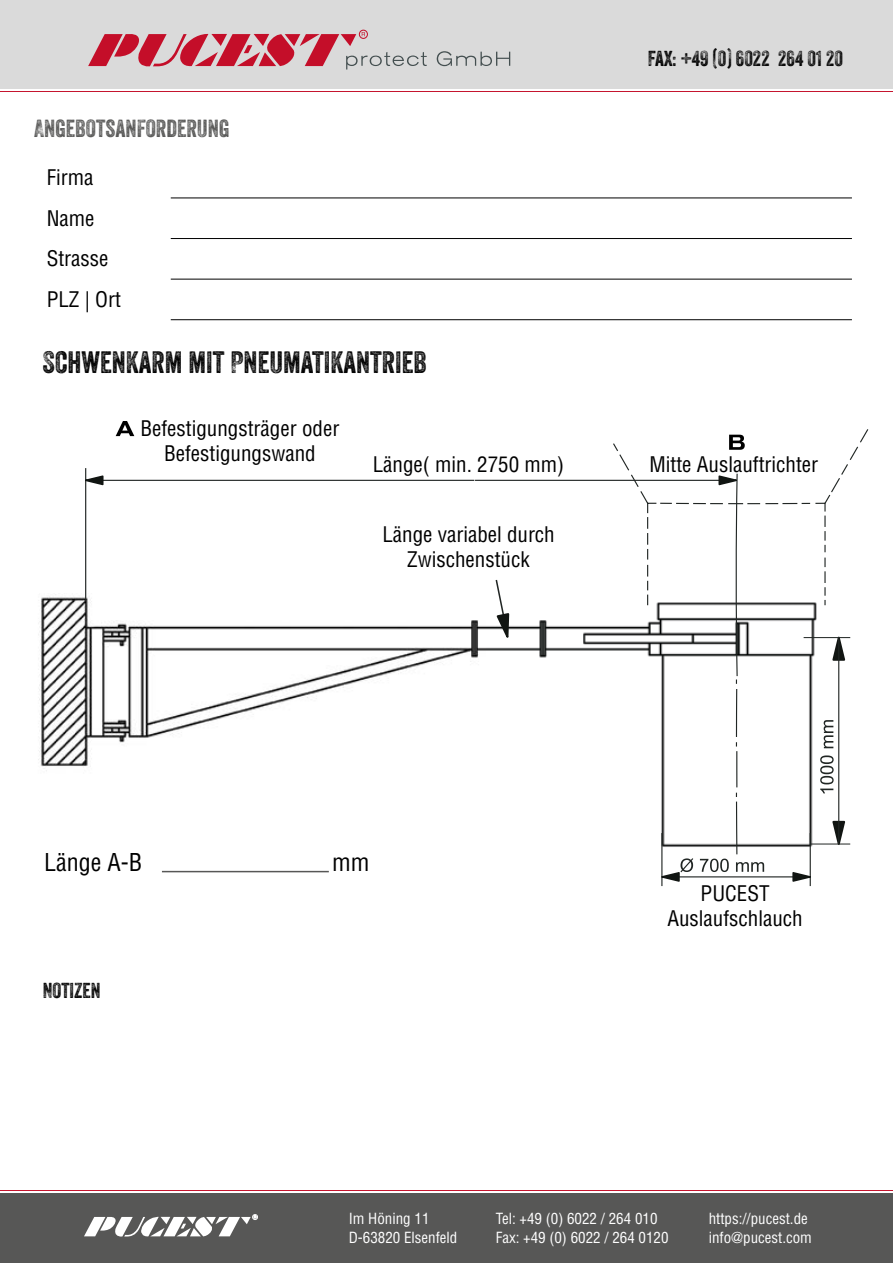
<style>
.page{position:relative;width:893px;height:1263px;background:#fff}
.page>*{position:absolute;margin:0;border:0;box-sizing:border-box;transform-origin:0 0}
.t1{font:30px "Veneer Three";color:#000}
.t2{font:24px "Veneer Three";color:#575756}
.t3{font:condensed 24px "Helvetica LT Std";color:#000}
.t4{font:condensed 21px/25.2px "Helvetica LT Std";color:#000;text-align:center}
.t5{font:21px "Veneer Three";color:#000}
.t6{font:condensed 15px "Helvetica LT Std";color:#fff}
</style>
<div class="page">
<div style="left:0;top:0;width:893px;height:89px;background:#dadada"></div>
<hr style="left:0;top:91px;width:893px;height:1px;background:#c5152e">
<div style="left:359px;top:30px;width:9px;height:9px;border:1px solid #c40e29;border-radius:50%"></div>
<svg style="left:88px;top:32px;width:339px;height:38px"></svg>
<svg style="left:437px;top:51px;width:73px;height:15px"></svg>
<svg style="left:0;top:1190px;width:893px;height:4px"></svg>
<hr style="left:0;top:1189px;width:893px;height:1px;background:#c5152e">
<div style="left:0;top:1194px;width:893px;height:69px;background:#575756"></div>
<svg style="left:84px;top:1214px;width:174px;height:22px"></svg>
<img style="left:38px;top:567px;width:802px;height:280px">
<hr style="left:85px;top:468px;width:1px;height:132px;background:#212624">
<svg style="left:661px;top:606px;width:150px;height:281px"></svg>
<svg style="left:661px;top:858px;width:32px;height:25px"></svg>
<svg style="left:700px;top:859px;width:29px;height:13px"></svg>
<svg style="left:736px;top:862px;width:28px;height:10px"></svg>
<svg style="left:831px;top:819px;width:15px;height:28px"></svg>
<svg style="left:831px;top:629px;width:16px;height:33px"></svg>
<svg style="left:116px;top:421px;width:18px;height:15px"></svg>
<svg style="left:791px;top:871px;width:20px;height:12px"></svg>
<hr style="left:86px;top:480px;width:388px;height:1px;background:#212624">
<hr style="left:475px;top:480px;width:262px;height:1px;background:#212624">
<svg style="left:85px;top:474px;width:20px;height:12px"></svg>
<hr style="left:804px;top:637px;width:46px;height:1px;background:#212624">
<hr style="left:810px;top:843px;width:40px;height:1px;background:#212624">
<hr style="left:838px;top:638px;width:1px;height:206px;background:#212624">
<svg style="left:820px;top:755px;width:14px;height:38px"></svg>
<svg style="left:824px;top:720px;width:9px;height:28px"></svg>
<svg style="left:494px;top:578px;width:17px;height:67px"></svg>
<svg style="left:612px;top:429px;width:257px;height:177px"></svg>
<hr style="left:162px;top:871px;width:167px;height:1px;background:#575756">
<hr style="left:171px;top:198px;width:681px;height:1px;background:#000">
<hr style="left:171px;top:238px;width:681px;height:1px;background:#000">
<hr style="left:171px;top:279px;width:681px;height:1px;background:#000">
<hr style="left:171px;top:319px;width:681px;height:1px;background:#000">
<p class="t2" style="left:34px;top:114px;width:197px">ANGEBOTSANFORDERUNG</p>
<p class="t4" style="left:47px;top:157px;width:76px;line-height:40.7px;text-align:left">Firma<br>Name<br>Strasse<br>PLZ | Ort</p>
<h1 class="t1" style="left:43px;top:344px;width:385px">SCHWENKARM MIT PNEUMATIKANTRIEB</h1>
<p class="t5" style="left:648px;top:45px;width:197px">FAX: +49 (0) 6022 264 01 20</p>
<p class="t4" style="left:140px;top:416px;width:200px">Befestigungsträger oder<br>Befestigungswand</p>
<p class="t4" style="left:373px;top:451px;width:193px">Länge( min. 2750 mm)</p>
<p class="t4" style="left:650px;top:451px;width:170px">Mitte Auslauftrichter</p>
<p class="t4" style="left:382px;top:522px;width:174px">Länge variabel durch<br>Zwischenstück</p>
<p class="t3" style="left:44px;top:847px;width:99px">Länge A-B</p>
<p class="t3" style="left:332px;top:847px;width:39px">mm</p>
<p class="t5" style="left:43px;top:978px;width:59px">NOTIZEN</p>
<p class="t4" style="left:667px;top:881px;width:137px">PUCEST<br>Auslaufschlauch</p>
<p class="t6" style="left:349px;top:1209px;width:82px">Im Höning 11</p>
<p class="t6" style="left:496px;top:1209px;width:163px">Tel: +49 (0) 6022 / 264 010</p>
<p class="t6" style="left:709px;top:1209px;width:101px">https://pucest.de</p>
<p class="t6" style="left:349px;top:1228px;width:110px">D-63820 Elsenfeld</p>
<p class="t6" style="left:496px;top:1228px;width:174px">Fax: +49 (0) 6022 / 264 0120</p>
<p class="t6" style="left:709px;top:1228px;width:105px">info@pucest.com</p>
</div>
